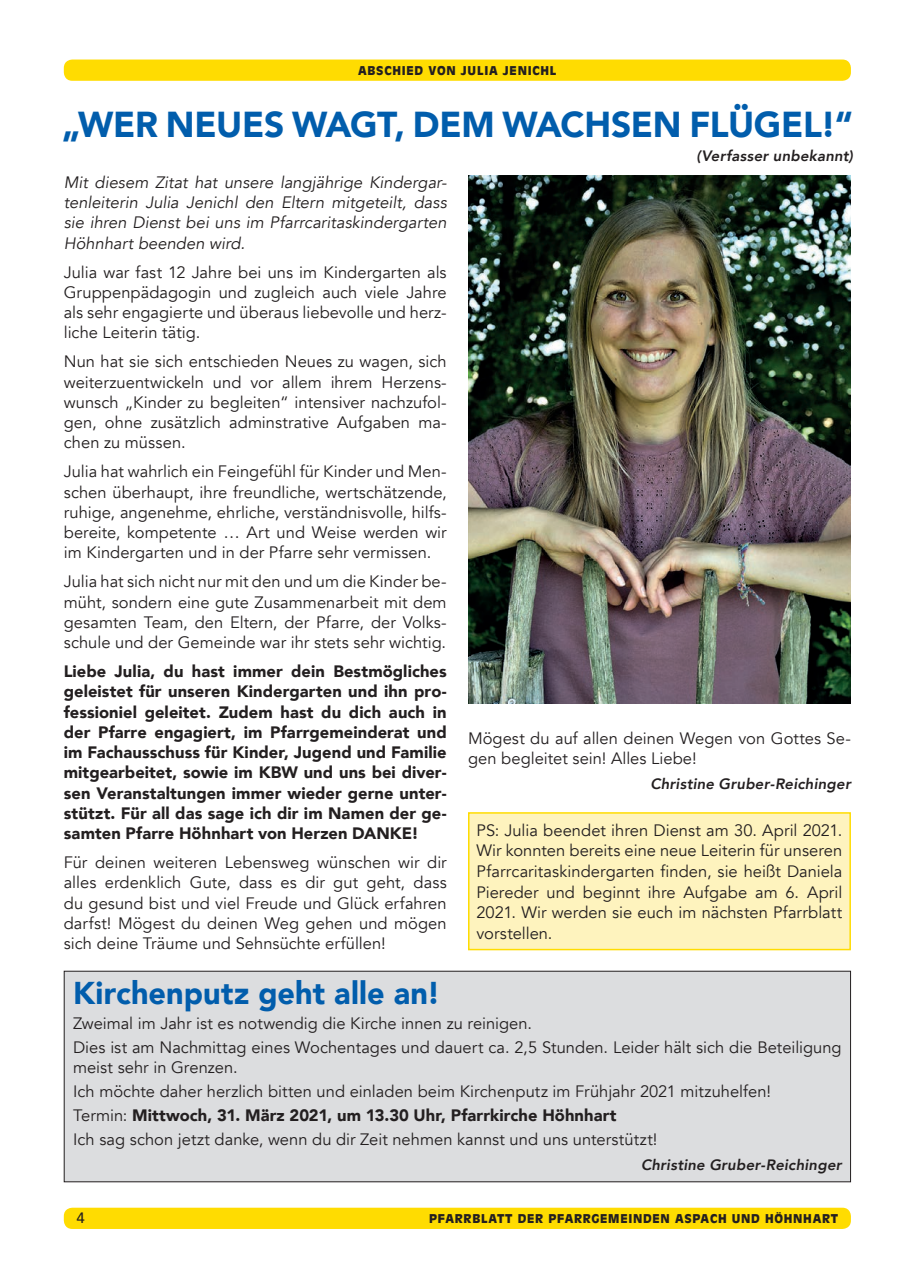
<style>
.page{position:relative;width:902px;height:1280px;background:#fff}
.page>*{position:absolute;margin:0;border:0;box-sizing:border-box;transform-origin:0 0}
.t1{font:900 36px "Avenir";letter-spacing:-.01em;color:#015dac}
.t2{font:900 31.5px "Avenir";letter-spacing:.005em;color:#015dac}
.t3{font:16.5px/20.2px "Avenir";color:#231f20;text-align:justify}
.t4{font:900 16.5px/20.2px "Avenir";letter-spacing:.005em;color:#231f20;text-align:justify}
.t5{font:italic 16.5px/20.2px "Avenir";letter-spacing:.005em;color:#231f20;text-align:justify}
.t6{font:italic 800 15px "Avenir";letter-spacing:.015em;color:#231f20}
.t7{font:500 15px "Avenir";color:#231f20}
.t8{font:900 12px "Antique Olive Std";letter-spacing:.06em;color:#231f20}
.s1{font-weight:900}
</style>
<div class="page">
<div style="left:64px;top:60px;width:786px;height:21px;background:#ffdc01;border-radius:9px"></div>
<div style="left:64px;top:1208px;width:786px;height:21px;background:#ffdc01;border-radius:9px"></div>
<div style="left:468px;top:813px;width:382px;height:136px;background:#fef3be"></div>
<div style="left:468px;top:812px;width:382px;height:138px;border:2px solid #ffdc01"></div>
<img style="left:468px;top:175px;width:382px;height:529px">
<div style="left:64px;top:971px;width:786px;height:211px;background:#dcdddf"></div>
<div style="left:64px;top:971px;width:786px;height:211px;border:1px solid #231f20"></div>
<p class="t8" style="left:358px;top:64px;width:200px">ABSCHIED VON JULIA JENICHL</p>
<h1 class="t1" style="left:62px;top:94px;width:792px">„WER NEUES WAGT, DEM WACHSEN FLÜGEL!“</h1>
<p class="t6" style="left:696px;top:147px;width:158px">(Verfasser unbekannt)</p>
<p class="t5" style="left:64px;top:172px;width:384px">Mit diesem Zitat hat unsere langjährige Kindergar&shy;tenleiterin Julia Jenichl den Eltern mitgeteilt, dass sie ihren Dienst bei uns im Pfarrcaritaskindergarten Höhnhart beenden wird.</p>
<p class="t3" style="left:64px;top:262px;width:384px">Julia war fast 12 Jahre bei uns im Kindergarten als Gruppenpädagogin und zugleich auch viele Jahre als sehr engagierte und überaus liebevolle und herz&shy;liche Leiterin tätig.</p>
<p class="t3" style="left:64px;top:352px;width:384px">Nun hat sie sich entschieden Neues zu wagen, sich weiterzuentwickeln und vor allem ihrem Herzens&shy;wunsch „Kinder zu begleiten“ intensiver nachzufol&shy;gen, ohne zusätzlich adminstrative Aufgaben ma&shy;chen zu müssen.</p>
<p class="t3" style="left:64px;top:462px;width:384px">Julia hat wahrlich ein Feingefühl für Kinder und Men&shy;schen überhaupt, ihre freundliche, wertschätzende, ruhige, angenehme, ehrliche, verständnisvolle, hilfs&shy;bereite, kompetente … Art und Weise werden wir im Kindergarten und in der Pfarre sehr vermissen.</p>
<p class="t3" style="left:64px;top:572px;width:384px">Julia hat sich nicht nur mit den und um die Kinder be&shy;müht, sondern eine gute Zusammenarbeit mit dem gesamten Team, den Eltern, der Pfarre, der Volks&shy;schule und der Gemeinde war ihr stets sehr wichtig.</p>
<p class="t4" style="left:64px;top:661px;width:384px">Liebe Julia, du hast immer dein Bestmögliches geleistet für unseren Kindergarten und ihn pro&shy;fessioniel geleitet. Zudem hast du dich auch in der Pfarre engagiert, im Pfarrgemeinderat und im Fachausschuss für Kinder, Jugend und Familie mitgearbeitet, sowie im KBW und uns bei diver&shy;sen Veranstaltungen immer wieder gerne unter&shy;stützt. Für all das sage ich dir im Namen der ge&shy;samten Pfarre Höhnhart von Herzen DANKE!</p>
<p class="t3" style="left:64px;top:853px;width:384px">Für deinen weiteren Lebensweg wünschen wir dir alles erdenklich Gute, dass es dir gut geht, dass du gesund bist und viel Freude und Glück erfahren darfst! Mögest du deinen Weg gehen und mögen sich deine Träume und Sehnsüchte erfüllen!</p>
<p class="t3" style="left:468px;top:728px;width:384px;line-height:20.7px">Mögest du auf allen deinen Wegen von Gottes Se&shy;gen begleitet sein! Alles Liebe!</p>
<p class="t6" style="left:650px;top:775px;width:202px">Christine Gruber-Reichinger</p>
<p class="t3" style="left:476px;top:820px;width:367px;line-height:20.7px">PS: Julia beendet ihren Dienst am 30. April 2021.<br>Wir konnten bereits eine neue Leiterin für unseren Pfarrcaritaskindergarten finden, sie heißt Daniela Piereder und beginnt ihre Aufgabe am 6. April 2021. Wir werden sie euch im nächsten Pfarrblatt vorstellen.</p>
<h2 class="t2" style="left:73px;top:966px;width:369px">Kirchenputz geht alle an!</h2>
<p class="t3" style="left:73px;top:1011px;width:770px;line-height:24.2px">Zweimal im Jahr ist es notwendig die Kirche innen zu reinigen.<br>Dies ist am Nachmittag eines Wochentages und dauert ca. 2,5 Stunden. Leider hält sich die Beteiligung</p>
<p class="t3" style="left:73px;top:1055px;width:699px;line-height:24.2px;text-align:left">meist sehr in Grenzen.<br>Ich möchte daher herzlich bitten und einladen beim Kirchenputz im Frühjahr 2021 mitzuhelfen!<br>Termin: <span class="s1">Mittwoch, 31. März 2021, um 13.30 Uhr, Pfarrkirche Höhnhart<br></span>Ich sag schon jetzt danke, wenn du dir Zeit nehmen kannst und uns unterstützt!</p>
<p class="t6" style="left:641px;top:1156px;width:202px">Christine Gruber-Reichinger</p>
<p class="t7" style="left:77px;top:1205px;width:10px">4</p>
<p class="t8" style="left:429px;top:1212px;width:410px">PFARRBLATT DER PFARRGEMEINDEN ASPACH UND HÖHNHART</p>
</div>
